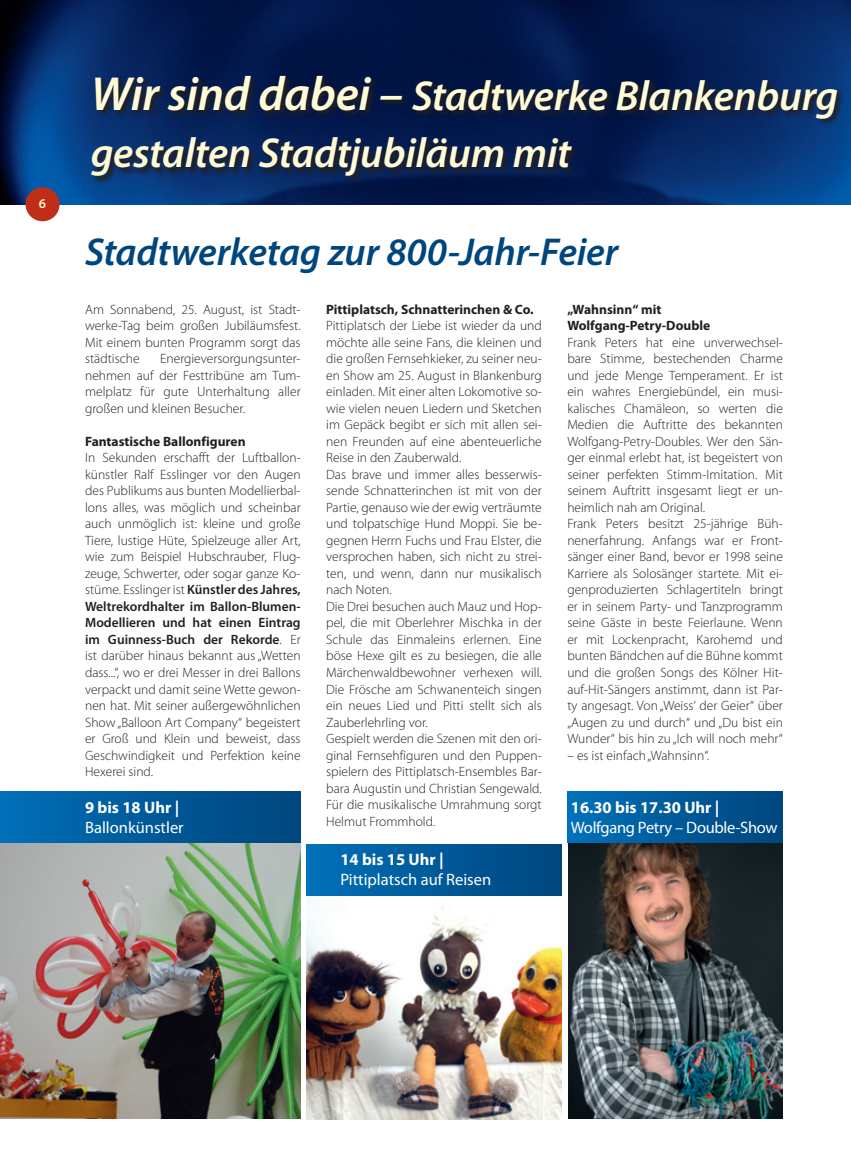
<style>
.page{position:relative;width:851px;height:1149px;background:#fff}
.page>*{position:absolute;margin:0;border:0;box-sizing:border-box;transform-origin:0 0}
.t1{font:italic 600 42px/57.6px "Myriad Pro";letter-spacing:-.01em;color:#fffbd6}
.t2{font:italic 600 39px "Myriad Pro";letter-spacing:-.01em;color:#00467e}
.t3{font:700 16.5px "Myriad Pro";color:#fff}
.t4{font:16.5px "Myriad Pro";color:#fff}
.t5{font:16.5px "Myriad Pro";letter-spacing:-.02em;color:#fff}
.t6{font:300 13.5px/16.5px "Myriad Pro";color:#231f20;text-align:justify}
.t7{font:700 13.5px/16.5px "Myriad Pro";color:#231f20}
.t8{font:600 13.5px "Myriad Pro";color:#fffbd6}
.s1{font-size:48px}
.s2{font-weight:600}
</style>
<div class="page">
<img style="left:0;top:0;width:850px;height:204px">
<img style="left:306px;top:894px;width:255px;height:224px">
<div style="left:26px;top:187px;width:34px;height:34px;background:#c02d19;border-radius:50%"></div>
<img style="left:0;top:842px;width:300px;height:275px">
<svg style="left:90px;top:75px;width:754px;height:109px;background:#092250"></svg>
<img style="left:568px;top:842px;width:214px;height:275px">
<div style="left:306px;top:843px;width:255px;height:51px;background:linear-gradient(to right,#0071ba,#00457d)"></div>
<div style="left:0;top:791px;width:300px;height:51px;background:linear-gradient(to right,#006fb8,#00457d)"></div>
<div style="left:567px;top:791px;width:215px;height:51px;background:linear-gradient(to right,#0071ba,#00457d)"></div>
<p class="t8" style="left:39px;top:194px;width:9px">6</p>
<h1 class="t1" style="left:91px;top:66px;width:749px"><span class="s1">Wir sind dabei –</span> Stadtwerke Blankenburg gestalten Stadtjubiläum mit</h1>
<h2 class="t2" style="left:85px;top:227px;width:534px">Stadtwerketag zur 800-Jahr-Feier</h2>
<p class="t7" style="left:567px;top:300px;width:144px">„Wahnsinn“ mit<br>Wolfgang-Petry-Double</p>
<p class="t6" style="left:567px;top:334px;width:217px;text-align:left">Frank Peters hat eine unverwechsel&shy;bare Stimme, bestechenden Charme und jede Menge Temperament. Er ist ein wahres Energiebündel, ein musi&shy;kalisches Chamäleon, so werten die Medien die Auftritte des bekannten Wolfgang-Petry-Doubles. Wer den Sän&shy;ger einmal erlebt hat, ist begeistert von seiner perfekten Stimm-Imitation. Mit seinem Auftritt insgesamt liegt er un&shy;heimlich nah am Original.<br>Frank Peters besitzt 25-jährige Büh&shy;nenerfahrung. Anfangs war er Front&shy;sänger einer Band, bevor er 1998 seine Karriere als Solosänger startete. Mit ei&shy;genproduzierten Schlagertiteln bringt er in seinem Party- und Tanzprogramm seine Gäste in beste Feierlaune. Wenn er mit Lockenpracht, Karohemd und bunten Bändchen auf die Bühne kommt und die großen Songs des Kölner Hit&shy;auf-Hit-Sängers anstimmt, dann ist Par&shy;ty angesagt. Von „Weiss‘ der Geier“ über „Augen zu und durch“ und „Du bist ein Wunder“ bis hin zu „Ich will noch mehr“</p>
<p class="t6" style="left:567px;top:746px;width:143px">– es ist einfach „Wahnsinn“.</p>
<p class="t6" style="left:85px;top:301px;width:217px">Am Sonnabend, 25. August, ist Stadt&shy;werke-Tag beim großen Jubiläumsfest.<br>Mit einem bunten Programm sorgt das städtische</p>
<p class="t7" style="left:326px;top:300px;width:209px">Pittiplatsch, Schnatterinchen &amp; Co.</p>
<p class="t6" style="left:326px;top:317px;width:217px;text-align:left">Pittiplatsch der Liebe ist wieder da und möchte alle seine Fans, die kleinen und die großen Fernsehkieker, zu seiner neu&shy;en Show am 25. August in Blankenburg einladen. Mit einer alten Lokomotive so&shy;wie vielen neuen Liedern und Sketchen im Gepäck begibt er sich mit allen sei&shy;nen Freunden auf eine abenteuerliche Reise in den Zauberwald.<br>Das brave und immer alles besserwis&shy;sende Schnatterinchen ist mit von der Partie, genauso wie der ewig verträumte und tolpatschige Hund Moppi. Sie be&shy;gegnen Herrn Fuchs und Frau Elster, die versprochen haben, sich nicht zu strei&shy;ten, und wenn, dann nur musikalisch nach Noten.<br>Die Drei besuchen auch Mauz und Hop&shy;pel, die mit Oberlehrer Mischka in der Schule das Einmaleins erlernen. Eine böse Hexe gilt es zu besiegen, die alle Märchenwaldbewohner verhexen will.<br>Die Frösche am Schwanenteich singen ein neues Lied und Pitti stellt sich als Zauberlehrling vor.<br>Gespielt werden die Szenen mit den ori&shy;ginal Fernsehfiguren und den Puppen&shy;spielern des Pittiplatsch-Ensembles Bar&shy;bara Augustin und Christian Sengewald.<br>Für die musikalische Umrahmung sorgt Helmut Frommhold.</p>
<p class="t6" style="left:85px;top:350px;width:217px;text-indent:75px">Energieversorgungsunter&shy;nehmen auf der Festtribüne am Tum&shy;melplatz für gute Unterhaltung aller großen und kleinen Besucher.</p>
<p class="t7" style="left:85px;top:432px;width:162px">Fantastische Ballonfiguren</p>
<p class="t6" style="left:85px;top:449px;width:217px">In Sekunden erschafft der Luftballon&shy;künstler Ralf Esslinger vor den Augen des Publikums aus bunten Modellierbal&shy;lons alles, was möglich und scheinbar auch unmöglich ist: kleine und große Tiere, lustige Hüte, Spielzeuge aller Art, wie zum Beispiel Hubschrauber, Flug&shy;zeuge, Schwerter, oder sogar ganze Ko&shy;stüme. Esslinger ist <span class="s2">Künstler des Jahres, Weltrekordhalter im Ballon-Blumen-Modellieren und hat einen Eintrag im Guinness-Buch der Rekorde</span>. Er ist darüber hinaus bekannt aus „Wetten dass...“, wo er drei Messer in drei Ballons verpackt und damit seine Wette gewon&shy;nen hat. Mit seiner außergewöhnlichen Show „Balloon Art Company“ begeistert er Groß und Klein und beweist, dass Geschwindigkeit und Perfektion keine Hexerei sind.</p>
<p class="t3" style="left:85px;top:796px;width:96px">9 bis 18 Uhr |</p>
<p class="t4" style="left:85px;top:817px;width:100px">Ballonkünstler</p>
<p class="t3" style="left:570px;top:796px;width:150px">16.30 bis 17.30 Uhr |</p>
<p class="t5" style="left:570px;top:817px;width:208px">Wolfgang Petry – Double-Show</p>
<p class="t3" style="left:340px;top:848px;width:105px">14 bis 15 Uhr |</p>
<p class="t4" style="left:340px;top:868px;width:152px">Pittiplatsch auf Reisen</p>
</div>
